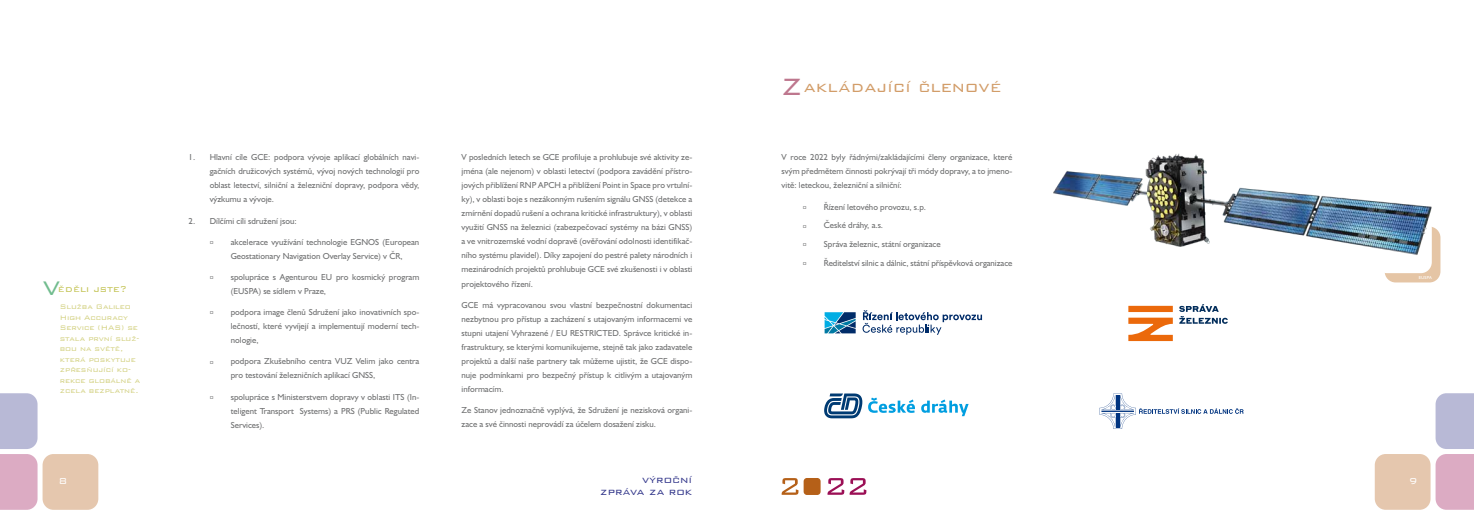
<style>
.page{position:relative;width:1474px;height:521px;background:#fff}
.page>*{position:absolute;margin:0;border:0;box-sizing:border-box;transform-origin:0 0}
.Vedeli{font:26.25px "Bank Gothic AT Light";color:#71bc8e}
.Nadpis{font:19.25px "Bank Gothic AT Light";color:#d29d69}
.t1{font:12.25px/11.4px "Bank Gothic AT Light";color:#35398c;text-align:right}
.Vedeli-2{font:11.38px "Bank Gothic AT Light";color:#c3c354}
.t2{font:11.38px "Bank Gothic AT Light";color:#fff}
.hlavny_text{font:8.75px/14px "Humanist 521 AT";color:#707172;text-align:justify}
.odrazky2{font:8.75px/14px "Humanist 521 AT";color:#707172}
.cislovany{font:8.75px/14px "Humanist 521 AT";color:#707172;text-align:justify}
.vedeli-text{font:8.75px/10.5px "Bank Gothic AT Light";letter-spacing:-.01em;color:#d3d182}
.odrazky2-2{font:7px "Bank Gothic AT Light";color:#707172;scale:.8 1}
.Obrazok{font:4.38px "Humanist 521 AT";letter-spacing:.03em;color:#fff}
.s1{font-size:31.5px;color:#be778e}
</style>
<div class="page">
<div style="left:43px;top:454px;width:55px;height:56px;background:#e5c7ae;border-radius:11px"></div>
<svg style="left:0;top:393px;width:38px;height:117px;background:#ceb8d0"></svg>
<div style="left:1374px;top:454px;width:56px;height:56px;background:#e5c7ae;border-radius:11px"></div>
<svg style="left:1435px;top:393px;width:38px;height:117px;background:#ceb8d0"></svg>
<div style="left:803px;top:478px;width:17px;height:17px;background:#b56018;border-radius:3px"></div>
<svg style="left:781px;top:478px;width:17px;height:17px"></svg>
<svg style="left:827px;top:478px;width:39px;height:17px"></svg>
<svg style="left:1179px;top:304px;width:48px;height:20px"></svg>
<svg style="left:1128px;top:306px;width:44px;height:35px"></svg>
<svg style="left:1099px;top:393px;width:144px;height:36px"></svg>
<svg style="left:824px;top:312px;width:32px;height:22px"></svg>
<svg style="left:824px;top:312px;width:31px;height:21px"></svg>
<svg style="left:862px;top:310px;width:120px;height:25px"></svg>
<svg style="left:868px;top:397px;width:47px;height:16px"></svg>
<svg style="left:921px;top:399px;width:47px;height:17px"></svg>
<svg style="left:824px;top:393px;width:38px;height:25px"></svg>
<div style="left:1384px;top:227px;width:56px;height:55px;background:#e5c5a5;border-radius:11px"></div>
<div style="left:1375px;top:217px;width:56px;height:56px;background:#fff;border-radius:11px"></div>
<img style="left:1053px;top:153px;width:378px;height:102px">
<p class="Vedeli" style="left:42px;top:275px;width:20px">V</p>
<p class="Vedeli-2" style="left:58px;top:283px;width:71px">ěděli jste?</p>
<p class="vedeli-text" style="left:60px;top:302px;width:82px">Služba Galileo<br>High Accuracy<br>Service (HAS) se stala první služ&shy;bou na světě, která poskytuje zpřesňující ko&shy;rekce globálně a zcela bezplatně.</p>
<p class="cislovany" style="left:210px;top:150px;width:211px;text-indent:-21px">1. Hlavní cíle GCE: podpora vývoje aplikací globálních navi&shy;gačních družicových systémů, vývoj nových technologií pro oblast letectví, silniční a železniční dopravy, podpora vědy, výzkumu a vývoje.</p>
<p class="cislovany" style="left:189px;top:214px;width:109px">2. Dílčími cíli sdružení jsou:</p>
<p class="odrazky2-2" style="left:210px;top:239px;width:6px">o</p>
<p class="odrazky2" style="left:231px;top:235px;width:190px">akcelerace využívání technologie EGNOS (European<br>Geostationary Navigation Overlay Service) v ČR,</p>
<p class="odrazky2-2" style="left:210px;top:274px;width:6px">o</p>
<p class="odrazky2" style="left:231px;top:270px;width:190px">spolupráce s Agenturou EU pro kosmický program (EUSPA) se sídlem v Praze,</p>
<p class="odrazky2-2" style="left:210px;top:309px;width:6px">o</p>
<p class="odrazky2" style="left:231px;top:305px;width:190px;text-align:justify">podpora image členů Sdružení jako inovativních spo&shy;lečností, které vyvíjejí a implementují moderní tech&shy;nologie,</p>
<p class="odrazky2-2" style="left:210px;top:358px;width:6px">o</p>
<p class="odrazky2" style="left:231px;top:354px;width:190px">podpora Zkušebního centra VUZ Velim jako centra pro testování železničních aplikací GNSS,</p>
<p class="odrazky2-2" style="left:210px;top:393px;width:6px">o</p>
<p class="odrazky2" style="left:231px;top:390px;width:190px;text-align:justify">spolupráce s Ministerstvem dopravy v oblasti ITS (In&shy;teligent Transport Systems) a PRS (Public Regulated Services).</p>
<p class="hlavny_text" style="left:461px;top:150px;width:232px">V posledních letech se GCE profiluje a prohlubuje své aktivity ze&shy;jména (ale nejenom) v oblasti letectví (podpora zavádění přístro&shy;jových přiblížení RNP APCH a přiblížení Point in Space pro vrtulní&shy;ky), v oblasti boje s nezákonným rušením signálu GNSS (detekce a zmírnění dopadů rušení a ochrana kritické infrastruktury), v oblasti využití GNSS na železnici (zabezpečovací systémy na bázi GNSS) a ve vnitrozemské vodní dopravě (ověřování odolnosti identifikač&shy;ního systému plavidel). Díky zapojení do pestré palety národních i mezinárodních projektů prohlubuje GCE své zkušenosti i v oblasti projektového řízení.</p>
<p class="hlavny_text" style="left:461px;top:298px;width:232px">GCE má vypracovanou svou vlastní bezpečnostní dokumentaci nezbytnou pro přístup a zacházení s utajovaným informacemi ve stupni utajení Vyhrazené / EU RESTRICTED. Správce kritické in&shy;frastruktury, se kterými komunikujeme, stejně tak jako zadavatele projektů a další naše partnery tak můžeme ujistit, že GCE dispo&shy;nuje podmínkami pro bezpečný přístup k citlivým a utajovaným informacím.</p>
<p class="hlavny_text" style="left:461px;top:403px;width:232px">Ze Stanov jednoznačně vyplývá, že Sdružení je nezisková organi&shy;zace a své činnosti neprovádí za účelem dosažení zisku.</p>
<p class="Nadpis" style="left:781px;top:77px;width:221px"><span class="s1">Z</span>akládající členové</p>
<p class="hlavny_text" style="left:781px;top:150px;width:232px">V roce 2022 byly řádnými/zakládajícími členy organizace, které svým předmětem činnosti pokrývají tři módy dopravy, a to jmeno&shy;vitě: leteckou, železniční a silniční:</p>
<p class="odrazky2-2" style="left:802px;top:203px;width:6px">o</p>
<p class="odrazky2" style="left:823px;top:200px;width:104px">Řízení letového provozu, s.p.</p>
<p class="odrazky2-2" style="left:802px;top:222px;width:6px">o</p>
<p class="odrazky2" style="left:823px;top:218px;width:61px">České dráhy, a.s.</p>
<p class="odrazky2-2" style="left:802px;top:241px;width:6px">o</p>
<p class="odrazky2" style="left:823px;top:237px;width:118px">Správa železnic, státní organizace</p>
<p class="odrazky2-2" style="left:802px;top:260px;width:6px">o</p>
<p class="odrazky2" style="left:823px;top:256px;width:190px">Ředitelství silnic a dálnic, státní příspěvková organizace</p>
<p class="Obrazok" style="left:1418px;top:275px;width:15px">EUSPA</p>
<h3 class="t2" style="left:59px;top:476px;width:10px">8</h3>
<h3 class="t1" style="left:600px;top:474px;width:94px">výroční zpráva za rok</h3>
<h3 class="t2" style="left:1408px;top:476px;width:10px">9</h3>
</div>
